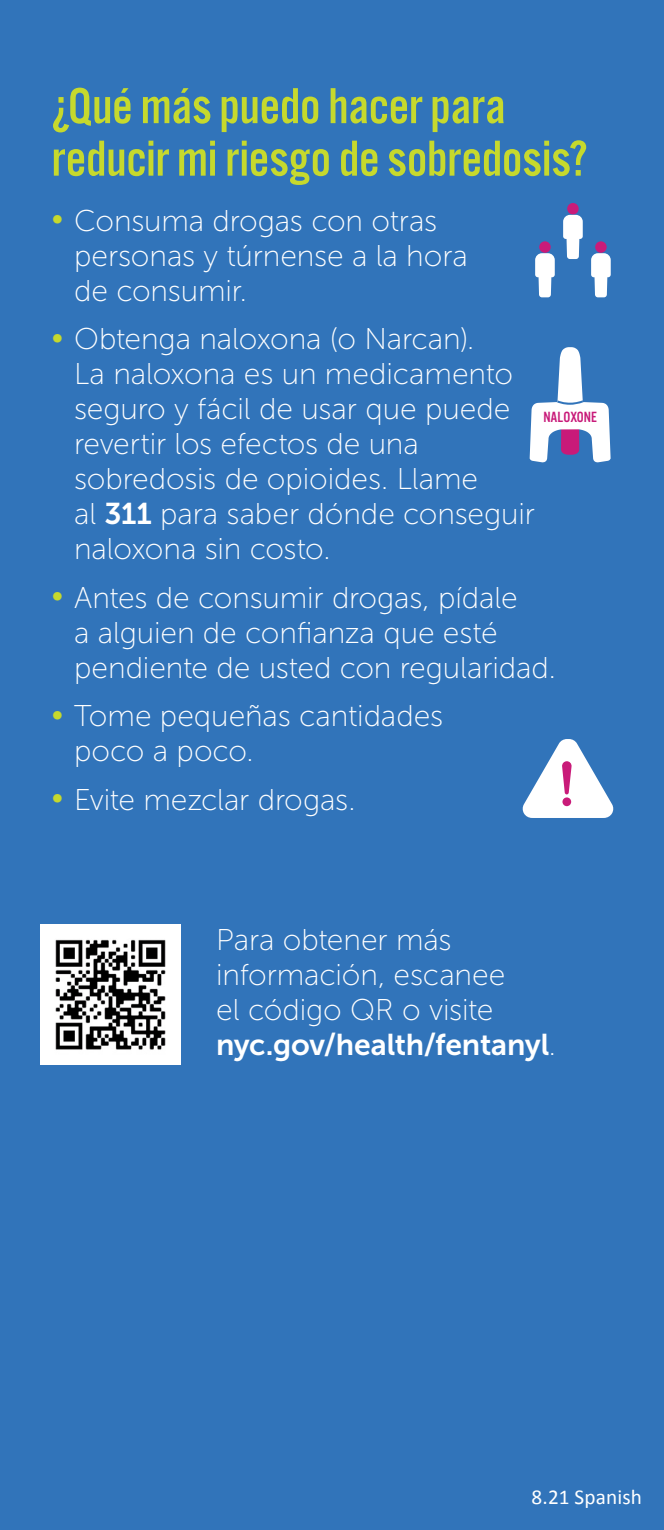
<style>
.page{position:relative;width:664px;height:1530px;background:#3174ba}
.page>*{position:absolute;margin:0;border:0;box-sizing:border-box;transform-origin:0 0}
.Bullet_A{font:52.5px/52.5px "Alternate Got No 3 D";color:#c6d92d}
.Subhead{font:30px/35px "Museo Sans 100";letter-spacing:-.005em;color:#fff}
.Body_Copy{font:21.25px "Calibri";letter-spacing:.005em;color:#fff}
.t1{font:15.25px "Alternate Got No 3 D";color:#c81a79}
.s1{font-family:"Museo Sans 300";color:#c6d92d}
.s2{font-family:"Museo Sans 700"}
</style>
<div class="page">
<img style="left:41px;top:925px;width:140px;height:140px">
<div style="left:567px;top:203px;width:11px;height:11px;background:#c91b79;border-radius:50%"></div>
<svg style="left:563px;top:215px;width:20px;height:44px"></svg>
<div style="left:539px;top:241px;width:12px;height:12px;background:#c91b79;border-radius:50%"></div>
<svg style="left:535px;top:253px;width:20px;height:44px"></svg>
<div style="left:595px;top:241px;width:11px;height:12px;background:#c91b79;border-radius:50%"></div>
<svg style="left:591px;top:253px;width:20px;height:44px"></svg>
<svg style="left:522px;top:739px;width:91px;height:79px"></svg>
<div style="left:562px;top:797px;width:9px;height:9px;background:#c91b79;border-radius:4px"></div>
<svg style="left:529px;top:347px;width:81px;height:115px"></svg>
<p class="Bullet_A" style="left:52px;top:81px;width:537px">¿Qué más puedo hacer para reducir mi riesgo de sobredosis?</p>
<p class="Subhead" style="left:74px;top:203px;width:395px;text-indent:-22px"><span class="s1">•</span> Consuma drogas con otras personas y túrnense a la hora de consumir.</p>
<p class="Subhead" style="left:74px;top:322px;width:462px;text-indent:-22px"><span class="s1">•</span> Obtenga naloxona (o Narcan).<br>La naloxona es un medicamento seguro y fácil de usar que puede revertir los efectos de una sobredosis de opioides. Llame<br>al <span class="s2">311</span> para saber dónde conseguir naloxona sin costo.</p>
<p class="Subhead" style="left:74px;top:580px;width:483px;text-indent:-22px"><span class="s1">•</span> Antes de consumir drogas, pídale<br>a alguien de confianza que esté pendiente de usted con regularidad.</p>
<p class="Subhead" style="left:74px;top:699px;width:371px;text-indent:-22px"><span class="s1">•</span> Tome pequeñas cantidades poco a poco.</p>
<p class="Subhead" style="left:52px;top:782px;width:305px"><span class="s1">•</span> Evite mezclar drogas.</p>
<p class="t1" style="left:543px;top:409px;width:55px">NALOXONE</p>
<p class="Subhead" style="left:216px;top:922px;width:341px">Para obtener más información, escanee<br>el código QR o visite <span class="s2">nyc.gov/health/fentanyl</span>.</p>
<p class="Body_Copy" style="left:531px;top:1482px;width:112px">8.21 Spanish</p>
</div>
